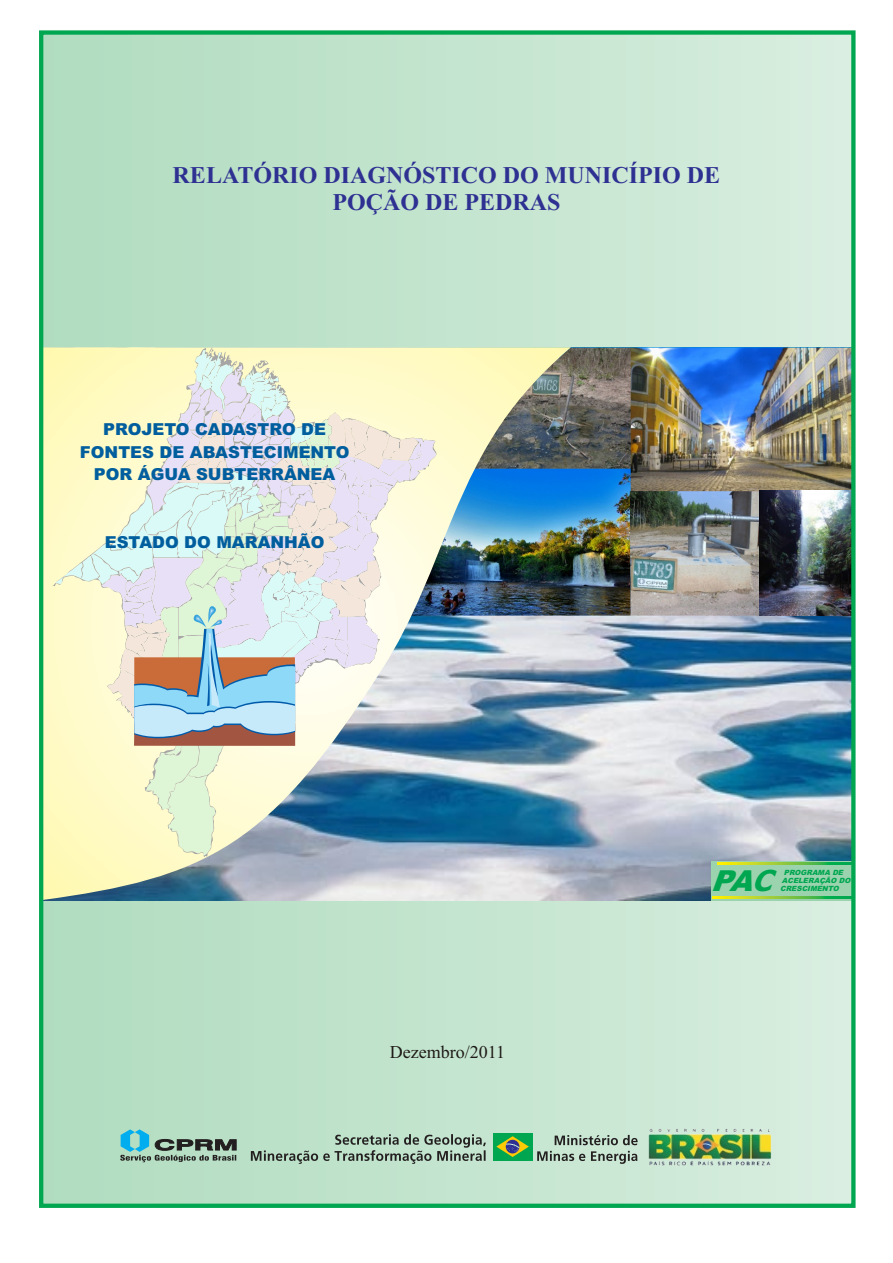
<style>
.page{position:relative;width:893px;height:1263px;background:#fff}
.page>*{position:absolute;margin:0;border:0;box-sizing:border-box;transform-origin:0 0}
.t1{font:italic 900 28.95px "Arial";color:#00a650}
.t2{font:700 24px/26.5px "Times New Roman";color:#2e3092;text-align:center}
.t3{font:18px "Times New Roman";color:#1f1a17}
.t4{font:900 16.5px/22.6px "Arial";color:#005e9e;text-align:center}
.t5{font:italic 900 7.2px/7.8px "Arial";color:#00a650}
.s1{font-family:"Tahoma";font-weight:700}
</style>
<div class="page">
<div style="left:41px;top:33px;width:811px;height:1173px;background:linear-gradient(to right,#b0dcbf,#d8eddf)"></div>
<svg style="left:120px;top:1129px;width:116px;height:33px;background:#80aba0"></svg>
<svg style="left:251px;top:1134px;width:235px;height:30px;background:#9fbaa8"></svg>
<div style="left:493px;top:1133px;width:39px;height:27px;background:#00a650"></div>
<svg style="left:496px;top:1136px;width:33px;height:21px"></svg>
<svg style="left:537px;top:1135px;width:101px;height:29px;background:#a1b7a8"></svg>
<img style="left:647px;top:1127px;width:126px;height:40px">
<img style="left:571px;top:616px;width:279px;height:284px">
<img style="left:631px;top:348px;width:219px;height:143px">
<img style="left:571px;top:469px;width:60px;height:147px">
<img style="left:571px;top:348px;width:60px;height:121px">
<img style="left:44px;top:347px;width:527px;height:553px">
<img style="left:630px;top:491px;width:129px;height:125px">
<img style="left:759px;top:490px;width:91px;height:126px">
<svg style="left:52px;top:347px;width:388px;height:510px;background:#b5c8bd"></svg>
<div style="left:134px;top:723px;width:161px;height:23px;background:#a25641"></div>
<svg style="left:55px;top:347px;width:384px;height:391px;background:#e3e6d7"></svg>
<div style="left:711px;top:861px;width:142px;height:40px;background:#9bd3ae"></div>
<svg style="left:718px;top:862px;width:132px;height:3px"></svg>
<svg style="left:712px;top:896px;width:138px;height:3px"></svg>
<div style="left:39px;top:30px;width:816px;height:1178px;border:4px solid #00a650"></div>
<h2 class="t2" style="left:173px;top:164px;width:549px">RELATÓRIO DIAGNÓSTICO DO MUNICÍPIO DE<br>POÇÃO DE PEDRAS</h2>
<p class="t4" style="left:80px;top:420px;width:271px">PROJETO CADASTRO DE<br>FONTES DE ABASTECIMENTO<br>POR ÁGUA SUBTERRÂNEA</p>
<p class="t4" style="left:105px;top:533px;width:221px">ESTADO DO MARANHÃO</p>
<p class="t3" style="left:390px;top:1046px;width:117px">Dezembro/2011</p>
<h1 class="t1" style="left:711px;top:870px;width:72px">PA <span class="s1">C</span></h1>
<p class="t5" style="left:782px;top:869px;width:72px">PROGRAMA DE<br>ACELERAÇÃO DO</p>
<p class="t5" style="left:780px;top:885px;width:62px">CRESCIMENTO</p>
</div>
